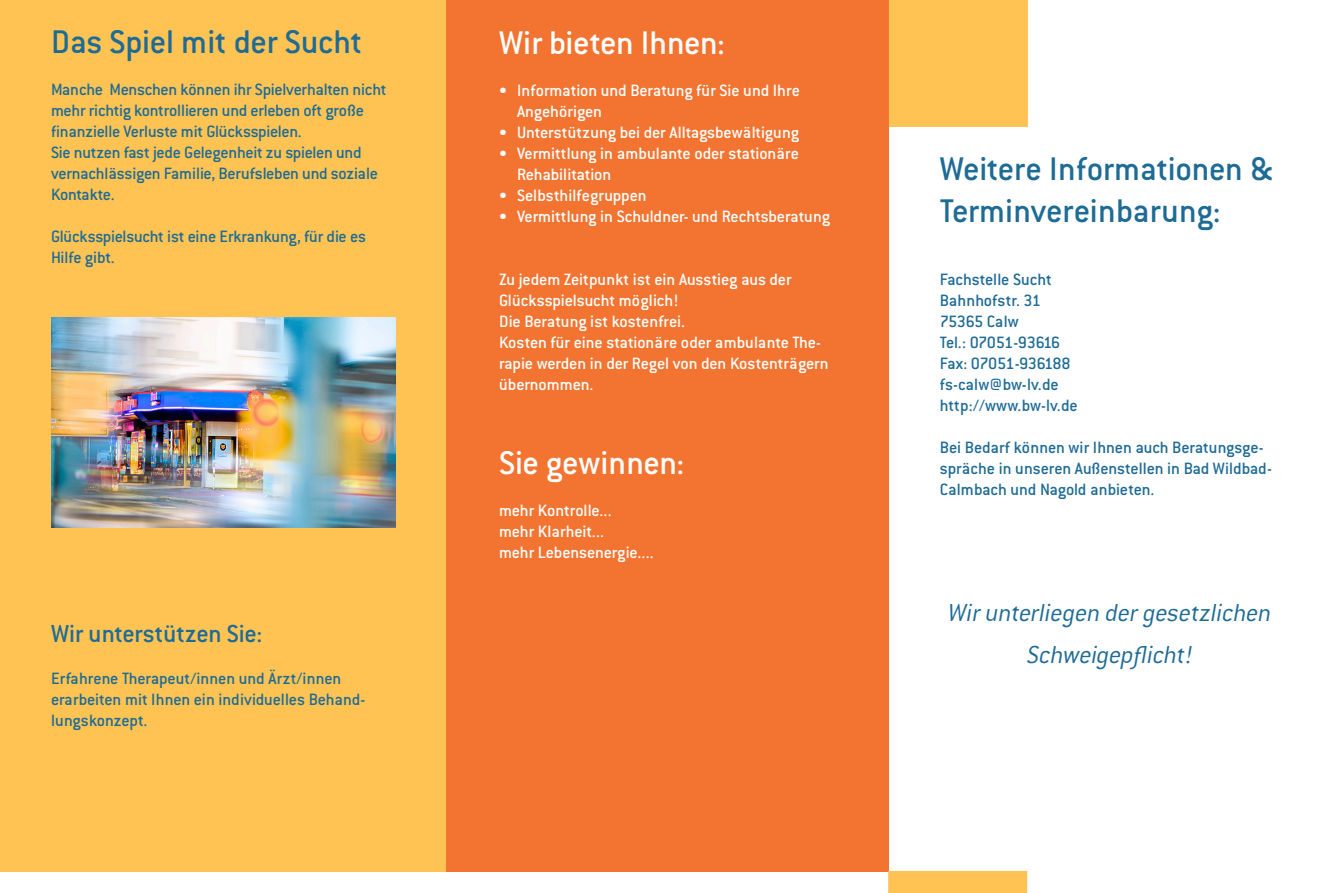
<style>
.page{position:relative;width:1327px;height:893px;background:#fff}
.page>*{position:absolute;margin:0;border:0;box-sizing:border-box;transform-origin:0 0}
.Fliesstext{font:500 36px "Conduit ITC";letter-spacing:-.005em;color:#1e6b96}
.hervorhebung_18_pt{font:500 36px "Conduit ITC";letter-spacing:-.01em;color:#fff}
.headline_rot{font:500 36px "Conduit ITC";letter-spacing:-.005em;color:#1e6b96}
.hervorhebung_18_pt-2{font:italic 300 27px "Conduit ITC";letter-spacing:-.01em;color:#1e6b96}
.hervorhebung_18_pt-3{font:500 27px "Conduit ITC";letter-spacing:.005em;color:#1e6b96}
.Fliesstext-2{font:500 18px/21px "Conduit ITC";letter-spacing:-.005em;color:#fff}
.Fliesstext-3{font:500 18px/21px "Conduit ITC";letter-spacing:-.005em;color:#1e6b96}
.headline_rot-2{font:500 18px/21px "Conduit ITC";letter-spacing:-.015em;color:#1e6b96}
.Fliesstext-4{font:500 18px "Conduit ITC";letter-spacing:-.03em;color:#1e6b96}
.Fliesstext-5{font:500 18px "Conduit ITC";letter-spacing:-.025em;color:#1e6b96}
</style>
<div class="page">
<div style="left:0;top:0;width:446px;height:872px;background:#fec352"></div>
<div style="left:446px;top:0;width:443px;height:872px;background:#f37431"></div>
<div style="left:888px;top:871px;width:139px;height:22px;background:#fec352"></div>
<div style="left:889px;top:0;width:139px;height:127px;background:#fec352"></div>
<img style="left:51px;top:317px;width:344px;height:210px">
<p class="headline_rot" style="left:51px;top:22px;width:313px">Das Spiel mit der Sucht</p>
<p class="headline_rot-2" style="left:51px;top:79px;width:337px">Manche Menschen können ihr Spielverhalten nicht mehr richtig kontrollieren und erleben oft große finanzielle Verluste mit Glücksspielen.</p>
<p class="headline_rot-2" style="left:51px;top:142px;width:328px">Sie nutzen fast jede Gelegenheit zu spielen und vernachlässigen Familie, Berufsleben und soziale<br>Kontakte.</p>
<p class="headline_rot-2" style="left:51px;top:226px;width:316px">Glücksspielsucht ist eine Erkrankung, für die es<br>Hilfe gibt.</p>
<p class="hervorhebung_18_pt-3" style="left:51px;top:618px;width:213px">Wir unterstützen Sie:</p>
<p class="Fliesstext-3" style="left:51px;top:668px;width:316px">Erfahrene Therapeut/innen und Ärzt/innen erarbeiten mit Ihnen ein individuelles Behand&shy;lungskonzept.</p>
<p class="hervorhebung_18_pt" style="left:499px;top:23px;width:228px">Wir bieten Ihnen:</p>
<p class="Fliesstext-2" style="left:517px;top:80px;width:285px;text-indent:-18px">• Information und Beratung für Sie und Ihre<br>Angehörigen</p>
<p class="Fliesstext-2" style="left:499px;top:122px;width:301px">• Unterstützung bei der Alltagsbewältigung</p>
<p class="Fliesstext-2" style="left:517px;top:143px;width:284px;text-indent:-18px">• Vermittlung in ambulante oder stationäre<br>Rehabilitation</p>
<p class="Fliesstext-2" style="left:499px;top:185px;width:149px">• Selbsthilfegruppen</p>
<p class="Fliesstext-2" style="left:499px;top:206px;width:332px">• Vermittlung in Schuldner- und Rechtsberatung</p>
<p class="Fliesstext-2" style="left:499px;top:269px;width:294px">Zu jedem Zeitpunkt ist ein Ausstieg aus der<br>Glücksspielsucht möglich!</p>
<p class="Fliesstext-2" style="left:499px;top:311px;width:188px">Die Beratung ist kostenfrei.</p>
<p class="Fliesstext-2" style="left:499px;top:332px;width:331px">Kosten für eine stationäre oder ambulante The&shy;rapie werden in der Regel von den Kostenträgern übernommen.</p>
<p class="hervorhebung_18_pt" style="left:499px;top:443px;width:187px">Sie gewinnen:</p>
<p class="Fliesstext-2" style="left:499px;top:500px;width:114px">mehr Kontrolle...</p>
<p class="Fliesstext-2" style="left:499px;top:521px;width:107px">mehr Klarheit...</p>
<p class="Fliesstext-2" style="left:499px;top:542px;width:156px">mehr Lebensenergie....</p>
<p class="Fliesstext" style="left:940px;top:149px;width:334px">Weitere Informationen &amp;</p>
<p class="Fliesstext" style="left:940px;top:191px;width:282px">Terminvereinbarung:</p>
<p class="Fliesstext-3" style="left:940px;top:269px;width:113px">Fachstelle Sucht</p>
<p class="Fliesstext-3" style="left:940px;top:290px;width:103px">Bahnhofstr. 31</p>
<p class="Fliesstext-3" style="left:940px;top:311px;width:80px">75365 Calw</p>
<p class="Fliesstext-4" style="left:940px;top:332px;width:122px">Tel.: 07051-93616</p>
<p class="Fliesstext-5" style="left:940px;top:353px;width:132px">Fax: 07051-936188</p>
<p class="Fliesstext-3" style="left:940px;top:374px;width:120px">fs-calw@bw-lv.de</p>
<p class="Fliesstext-3" style="left:940px;top:395px;width:139px">http://www.bw-lv.de</p>
<p class="Fliesstext-3" style="left:940px;top:437px;width:333px">Bei Bedarf können wir Ihnen auch Beratungsge&shy;spräche in unseren Außenstellen in Bad Wildbad-<br>Calmbach und Nagold anbieten.</p>
<p class="hervorhebung_18_pt-2" style="left:948px;top:598px;width:324px">Wir unterliegen der gesetzlichen</p>
<p class="hervorhebung_18_pt-2" style="left:1027px;top:640px;width:167px">Schweigepflicht!</p>
</div>
